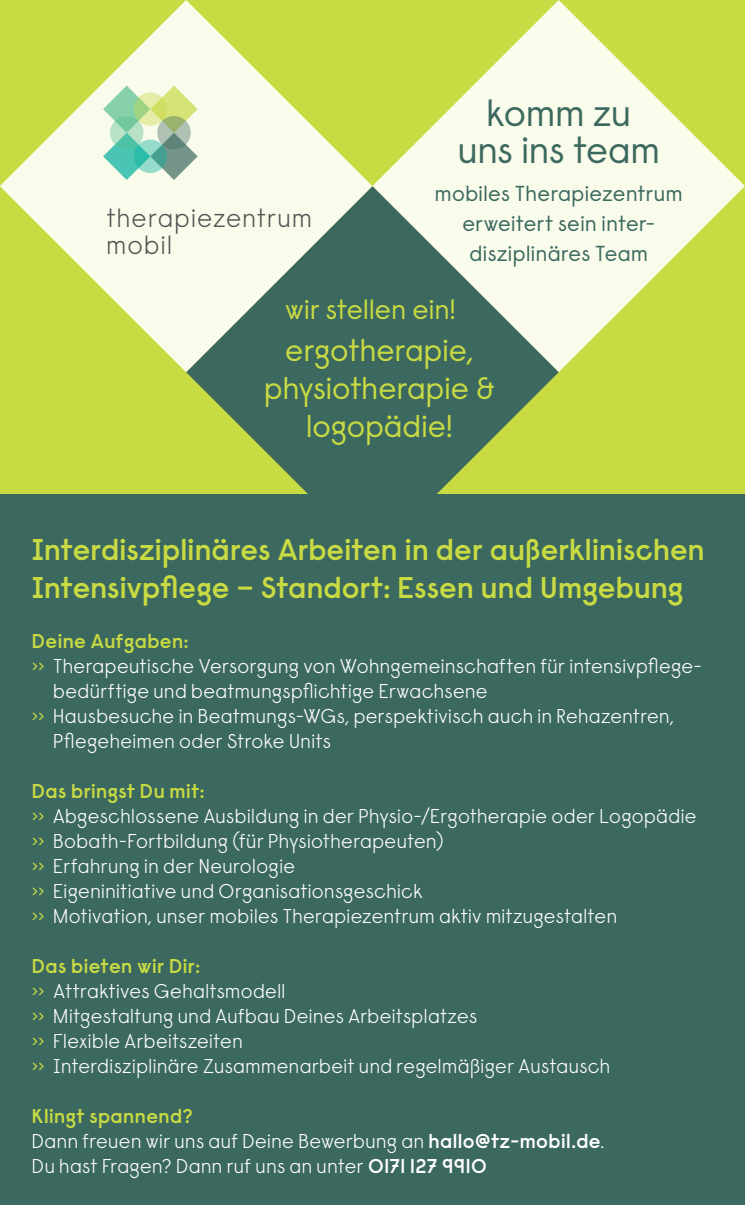
<style>
.page{position:relative;width:745px;height:1205px;background:#fff}
.page>*{position:absolute;margin:0;border:0;box-sizing:border-box;transform-origin:0 0}
.t1{font:37.5px/37.5px "Raisonne Pro";color:#3c695f;text-align:center}
.t2{font:31.25px/38px "Raisonne Pro";color:#c9db43;text-align:center}
.t3{font:600 30px/37.5px "Raisonne Pro";letter-spacing:.005em;color:#c9db43}
.t4{font:27.75px "Raisonne Pro";letter-spacing:.01em;color:#c9db43}
.t5{font:300 26px/26px "Raisonne Pro";letter-spacing:.05em;color:#525553}
.t6{font:21.75px/29.8px "Raisonne Pro";letter-spacing:.02em;color:#3c695f;text-align:center}
.t7{font:300 20px/25px "Raisonne Pro";letter-spacing:.02em;color:#fff}
.t8{font:600 20px "Raisonne Pro";letter-spacing:.02em;color:#c9db43}
.s1{color:#c9db43}
.s2{font-weight:600;color:#c9db43}
.s3{font-weight:600}
</style>
<div class="page">
<div style="left:0;top:0;width:744px;height:494px;background:#c9db43"></div>
<svg style="left:372px;top:0;width:372px;height:372px"></svg>
<svg style="left:186px;top:186px;width:372px;height:308px;fill:#3c695f"></svg>
<svg style="left:0;top:0;width:372px;height:372px"></svg>
<svg style="left:103px;top:85px;width:94px;height:95px;background:#afd6b4"></svg>
<div style="left:0;top:494px;width:744px;height:711px;background:#3c695f"></div>
<h1 class="t1" style="left:457px;top:93px;width:203px">komm zu uns ins team</h1>
<p class="t6" style="left:434px;top:178px;width:249px">mobiles Therapiezentrum erweitert sein inter&shy;disziplinäres Team</p>
<h3 class="t4" style="left:285px;top:292px;width:172px">wir stellen ein!</h3>
<h3 class="t5" style="left:106px;top:205px;width:207px">therapiezentrum mobil</h3>
<h2 class="t2" style="left:264px;top:331px;width:232px">ergotherapie, physiotherapie &amp; logopädie!</h2>
<h3 class="t3" style="left:32px;top:531px;width:673px">Interdisziplinäres Arbeiten in der außerklinischen<br>Intensivpflege – Standort: Essen und Umgebung</h3>
<p class="t8" style="left:32px;top:628px;width:158px">Deine Aufgaben:</p>
<p class="t7" style="left:32px;top:653px;width:671px"><span class="s1">&gt;&gt;</span> Therapeutische Versorgung von Wohngemeinschaften für intensivpflege-</p>
<p class="t7" style="left:53px;top:678px;width:435px">bedürftige und beatmungspflichtige Erwachsene</p>
<p class="t7" style="left:32px;top:703px;width:643px"><span class="s1">&gt;&gt;</span> Hausbesuche in Beatmungs-WGs, perspektivisch auch in Rehazentren,</p>
<p class="t7" style="left:53px;top:728px;width:279px">Pflegeheimen oder Stroke Units</p>
<p class="t7" style="left:32px;top:778px;width:665px"><span class="s2">Das bringst Du mit:<br></span><span class="s1">&gt;&gt;</span> Abgeschlossene Ausbildung in der Physio-/Ergotherapie oder Logopädie <span class="s1">&gt;&gt;</span> Bobath-Fortbildung (für Physiotherapeuten)<br><span class="s1">&gt;&gt;</span> Erfahrung in der Neurologie<br><span class="s1">&gt;&gt;</span> Eigeninitiative und Organisationsgeschick<br><span class="s1">&gt;&gt;</span> Motivation, unser mobiles Therapiezentrum aktiv mitzugestalten</p>
<p class="t7" style="left:32px;top:953px;width:579px"><span class="s2">Das bieten wir Dir:<br></span><span class="s1">&gt;&gt;</span> Attraktives Gehaltsmodell<br><span class="s1">&gt;&gt;</span> Mitgestaltung und Aufbau Deines Arbeitsplatzes<br><span class="s1">&gt;&gt;</span> Flexible Arbeitszeiten<br><span class="s1">&gt;&gt;</span> Interdisziplinäre Zusammenarbeit und regelmäßiger Austausch</p>
<p class="t7" style="left:32px;top:1103px;width:573px"><span class="s2">Klingt spannend?<br></span>Dann freuen wir uns auf Deine Bewerbung an <span class="s3">hallo@tz-mobil.de</span>.<br>Du hast Fragen? Dann ruf uns an unter <span class="s3">0171 127 9910</span></p>
</div>
